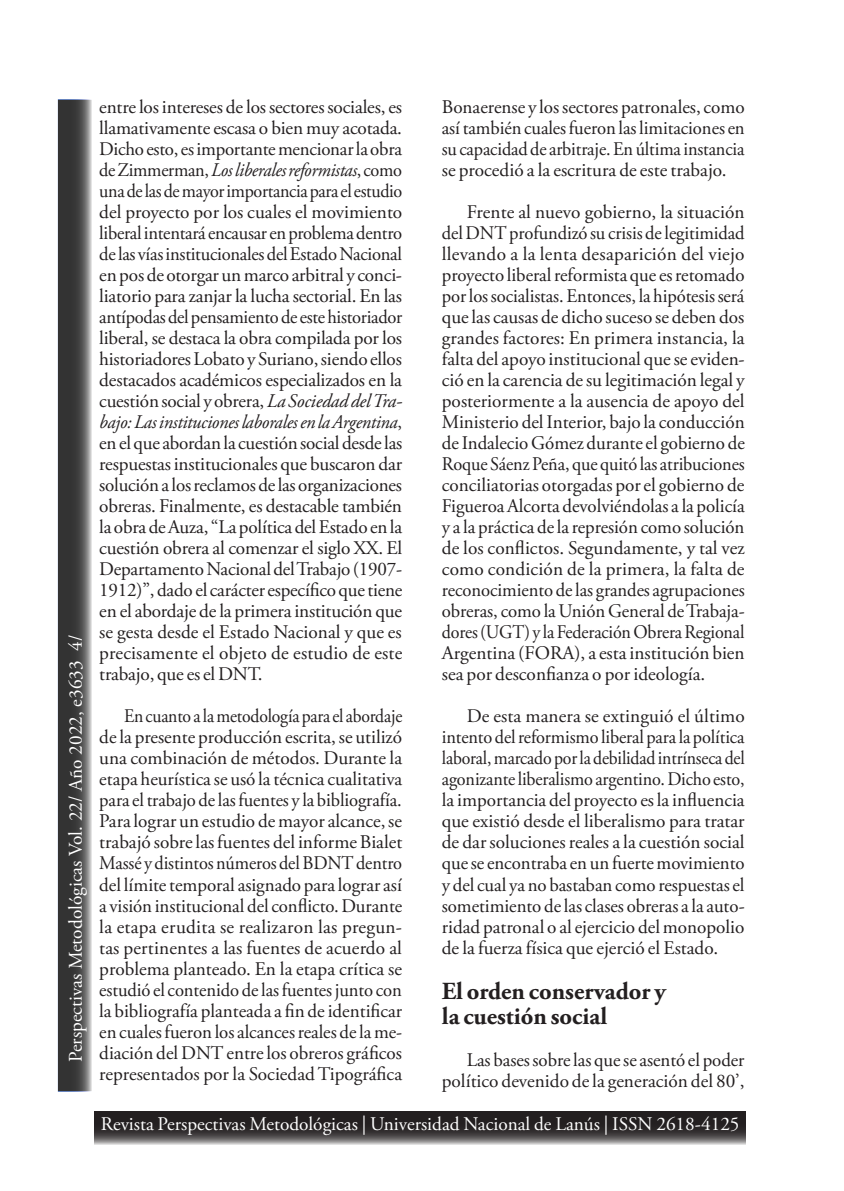
<style>
.page{position:relative;width:844px;height:1191px;background:#fff}
.page>*{position:absolute;margin:0;border:0;box-sizing:border-box;transform-origin:0 0}
.t1{font:700 24.5px "Adobe Garamond Pro";color:#231f20}
.t2{font:19.25px/21px "Adobe Garamond Pro";color:#231f20;text-align:justify}
.t3{font:19.25px/21px "Adobe Garamond Pro";color:#231f20;text-align:justify;scale:.92 1}
.t4{font:19.25px "Adobe Garamond Pro";color:#fff}
.s1{font-style:italic}
</style>
<div class="page">
<svg style="left:58px;top:99px;width:34px;height:992px;fill:#373737"></svg>
<svg style="left:94px;top:1111px;width:651px;height:34px;fill:#282425"></svg>
<p class="t4" style="left:64px;top:1062px;width:428px;rotate:-90deg">Perspectivas Metodológicas Vol. 22/ Año 2022, e3633 4/</p>
<p class="t2" style="left:99px;top:97px;width:304px">entre los intereses de los sectores sociales, es llamativamente escasa o bien muy acotada.<br>Dicho esto, es importante mencionar la obra de Zimmerman, <span class="s1">Los liberales reformistas</span>, como una de las de mayor importancia para el estudio del proyecto por los cuales el movimiento liberal intentará encausar en problema dentro de las vías institucionales del Estado Nacional en pos de otorgar un marco arbitral y conci&shy;liatorio para zanjar la lucha sectorial. En las antípodas del pensamiento de este historiador liberal, se destaca la obra compilada por los historiadores Lobato y Suriano, siendo ellos destacados académicos especializados en la cuestión social y obrera, <span class="s1">La Sociedad del Tra&shy;bajo: Las instituciones laborales en la Argentina</span>, en el que abordan la cuestión social desde las respuestas institucionales que buscaron dar solución a los reclamos de las organizaciones obreras. Finalmente, es destacable también la obra de Auza, “La política del Estado en la cuestión obrera al comenzar el siglo XX. El Departamento Nacional del Trabajo (1907- 1912)”, dado el carácter específico que tiene en el abordaje de la primera institución que se gesta desde el Estado Nacional y que es precisamente el objeto de estudio de este trabajo, que es el DNT.</p>
<p class="t3" style="left:99px;top:706px;width:331px;text-indent:25px">En cuanto a la metodología para el abordaje de la presente producción escrita, se utilizó una combinación de métodos. Durante la etapa heurística se usó la técnica cualitativa para el trabajo de las fuentes y la bibliografía.<br>Para lograr un estudio de mayor alcance, se trabajó sobre las fuentes del informe Bialet Massé y distintos números del BDNT dentro del límite temporal asignado para lograr así a visión institucional del conflicto. Durante la etapa erudita se realizaron las pregun&shy;tas pertinentes a las fuentes de acuerdo al problema planteado. En la etapa crítica se estudió el contenido de las fuentes junto con la bibliografía planteada a fin de identificar en cuales fueron los alcances reales de la me&shy;diación del DNT entre los obreros gráficos representados por la Sociedad Tipográfica</p>
<p class="t2" style="left:441px;top:97px;width:304px">Bonaerense y los sectores patronales, como así también cuales fueron las limitaciones en su capacidad de arbitraje. En última instancia se procedió a la escritura de este trabajo.</p>
<p class="t2" style="left:441px;top:202px;width:304px;text-indent:25px">Frente al nuevo gobierno, la situación del DNT profundizó su crisis de legitimidad llevando a la lenta desaparición del viejo proyecto liberal reformista que es retomado por los socialistas. Entonces, la hipótesis será que las causas de dicho suceso se deben dos grandes factores: En primera instancia, la falta del apoyo institucional que se eviden&shy;ció en la carencia de su legitimación legal y posteriormente a la ausencia de apoyo del Ministerio del Interior, bajo la conducción de Indalecio Gómez durante el gobierno de Roque Sáenz Peña, que quitó las atribuciones conciliatorias otorgadas por el gobierno de Figueroa Alcorta devolviéndolas a la policía y a la práctica de la represión como solución de los conflictos. Segundamente, y tal vez como condición de la primera, la falta de reconocimiento de las grandes agrupaciones obreras, como la Unión General de Trabaja&shy;dores (UGT) y la Federación Obrera Regional Argentina (FORA), a esta institución bien sea por desconfianza o por ideología.</p>
<p class="t2" style="left:441px;top:706px;width:304px;text-indent:25px">De esta manera se extinguió el último intento del reformismo liberal para la política laboral, marcado por la debilidad intrínseca del agonizante liberalismo argentino. Dicho esto, la importancia del proyecto es la influencia que existió desde el liberalismo para tratar de dar soluciones reales a la cuestión social que se encontraba en un fuerte movimiento y del cual ya no bastaban como respuestas el sometimiento de las clases obreras a la auto&shy;ridad patronal o al ejercicio del monopolio de la fuerza física que ejerció el Estado.</p>
<p class="t1" style="left:441px;top:977px;width:226px">El orden conservador y</p>
<p class="t1" style="left:441px;top:1001px;width:167px">la cuestión social</p>
<p class="t2" style="left:441px;top:1049px;width:304px;text-align:right">Las bases sobre las que se asentó el poder político devenido de la generación del 80’,</p>
<p class="t4" style="left:101px;top:1112px;width:640px">Revista Perspectivas Metodológicas | Universidad Nacional de Lanús | ISSN 2618-4125</p>
</div>
